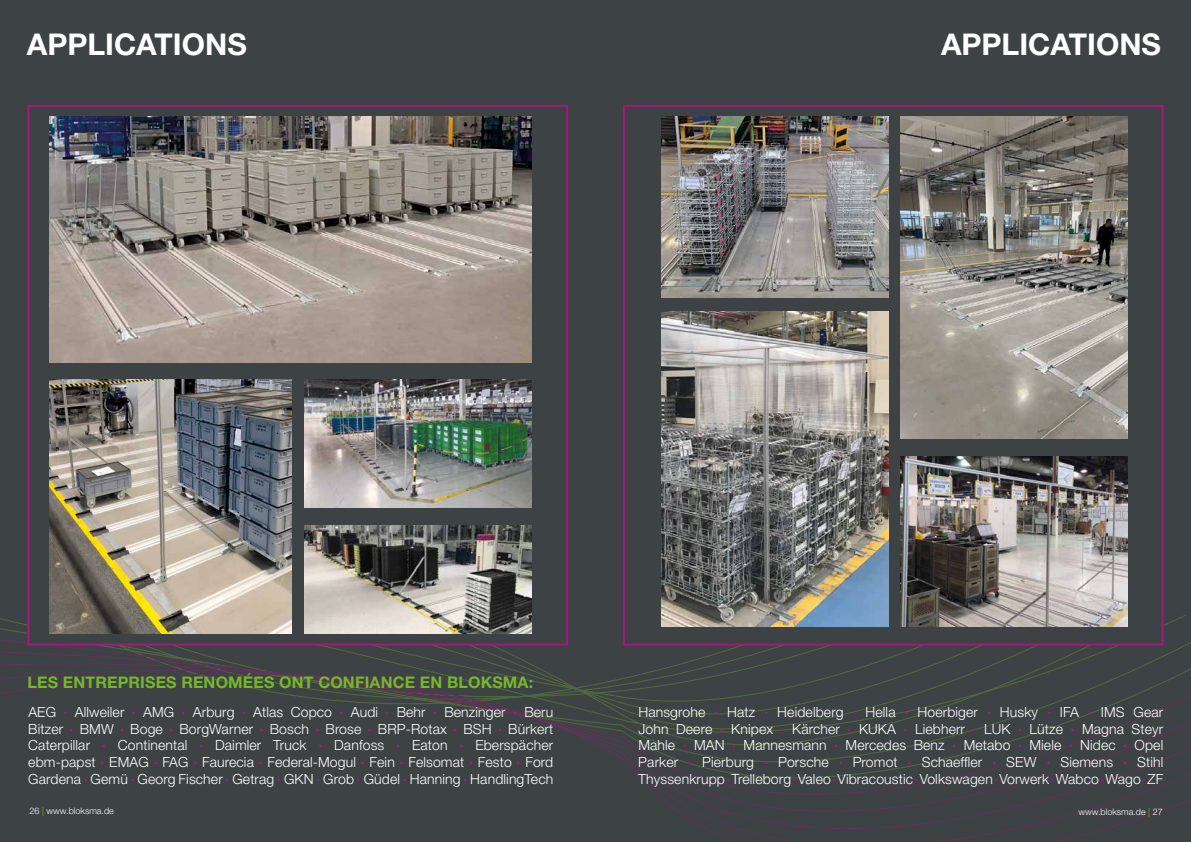
<style>
.page{position:relative;width:1191px;height:842px;background:#3d4245}
.page>*{position:absolute;margin:0;border:0;box-sizing:border-box;transform-origin:0 0}
.t1{font:700 30px "Helvetica Neue LT Pro";color:#fff}
.t2{font:700 16px "Helvetica Neue LT Pro";letter-spacing:.01em;color:#76b82a}
.t3{font:300 14px/16.8px "Helvetica Neue LT Pro";letter-spacing:.01em;color:#fff;text-align:justify}
.t4{font:300 9px "Helvetica Neue LT Pro";color:#fff}
.s1{font-weight:700;color:#a71681}
.s2{color:#76b82a}
</style>
<div class="page">
<svg style="left:0;top:615px;width:1191px;height:227px"></svg>
<div style="left:623px;top:105px;width:540px;height:540px;background:#3d4245;border:2px solid #a71681"></div>
<div style="left:27px;top:105px;width:541px;height:540px;background:#3d4245;border:2px solid #a71681"></div>
<img style="left:662px;top:116px;width:227px;height:182px">
<img style="left:900px;top:457px;width:227px;height:169px">
<img style="left:305px;top:380px;width:226px;height:127px">
<img style="left:662px;top:312px;width:227px;height:314px">
<img style="left:49px;top:116px;width:482px;height:247px">
<img style="left:900px;top:116px;width:227px;height:323px">
<img style="left:49px;top:380px;width:243px;height:254px">
<img style="left:305px;top:525px;width:226px;height:109px">
<h1 class="t1" style="left:27px;top:26px;width:221px">APPLICATIONS</h1>
<h1 class="t1" style="left:941px;top:26px;width:221px">APPLICATIONS</h1>
<p class="t2" style="left:28px;top:673px;width:507px">LES ENTREPRISES RENOMÉES ONT CONFIANCE EN BLOKSMA:</p>
<p class="t3" style="left:28px;top:703px;width:526px">AEG <span class="s1">·</span> Allweiler <span class="s1">·</span> AMG <span class="s1">·</span> Arburg <span class="s1">·</span> Atlas Copco <span class="s1">·</span> Audi <span class="s1">·</span> Behr <span class="s1">·</span> Benzinger <span class="s1">·</span> Beru Bitzer <span class="s1">·</span> BMW <span class="s1">·</span> Boge <span class="s1">·</span> BorgWarner <span class="s1">·</span> Bosch <span class="s1">·</span> Brose <span class="s1">·</span> BRP-Rotax <span class="s1">·</span> BSH <span class="s1">·</span> Bürkert Caterpillar <span class="s1">·</span> Continental <span class="s1">·</span> Daimler Truck <span class="s1">·</span> Danfoss <span class="s1">·</span> Eaton <span class="s1">·</span> Eberspächer ebm-papst <span class="s1">·</span> EMAG <span class="s1">·</span> FAG <span class="s1">·</span> Faurecia <span class="s1">·</span> Federal-Mogul <span class="s1">·</span> Fein <span class="s1">·</span> Felsomat <span class="s1">·</span> Festo <span class="s1">·</span> Ford Gardena <span class="s1">·</span> Gemü <span class="s1">·</span> Georg Fischer <span class="s1">·</span> Getrag <span class="s1">·</span> GKN <span class="s1">·</span> Grob <span class="s1">·</span> Güdel <span class="s1">·</span> Hanning <span class="s1">·</span> HandlingTech</p>
<p class="t3" style="left:638px;top:703px;width:526px">Hansgrohe <span class="s1">·</span> Hatz <span class="s1">·</span> Heidelberg <span class="s1">·</span> Hella <span class="s1">·</span> Hoerbiger <span class="s1">·</span> Husky <span class="s1">·</span> IFA <span class="s1">·</span> IMS Gear John Deere <span class="s1">·</span> Knipex <span class="s1">·</span> Kärcher <span class="s1">·</span> KUKA <span class="s1">·</span> Liebherr <span class="s1">·</span> LUK <span class="s1">·</span> Lütze <span class="s1">·</span> Magna Steyr Mahle <span class="s1">·</span> MAN <span class="s1">·</span> Mannesmann <span class="s1">·</span> Mercedes Benz <span class="s1">·</span> Metabo <span class="s1">·</span> Miele <span class="s1">·</span> Nidec <span class="s1">·</span> Opel Parker <span class="s1">·</span> Pierburg <span class="s1">·</span> Porsche <span class="s1">·</span> Promot <span class="s1">·</span> Schaeffler <span class="s1">·</span> SEW <span class="s1">·</span> Siemens <span class="s1">·</span> Stihl Thyssenkrupp <span class="s1">·</span> Trelleborg <span class="s1">·</span> Valeo <span class="s1">·</span> Vibracoustic <span class="s1">·</span> Volkswagen <span class="s1">·</span> Vorwerk <span class="s1">·</span> Wabco <span class="s1">·</span> Wago <span class="s1">·</span> ZF</p>
<p class="t4" style="left:30px;top:806px;width:86px">26 <span class="s2">|</span> www.bloksma.de</p>
<p class="t4" style="left:1078px;top:806px;width:86px">www.bloksma.de <span class="s2">|</span> 27</p>
</div>
